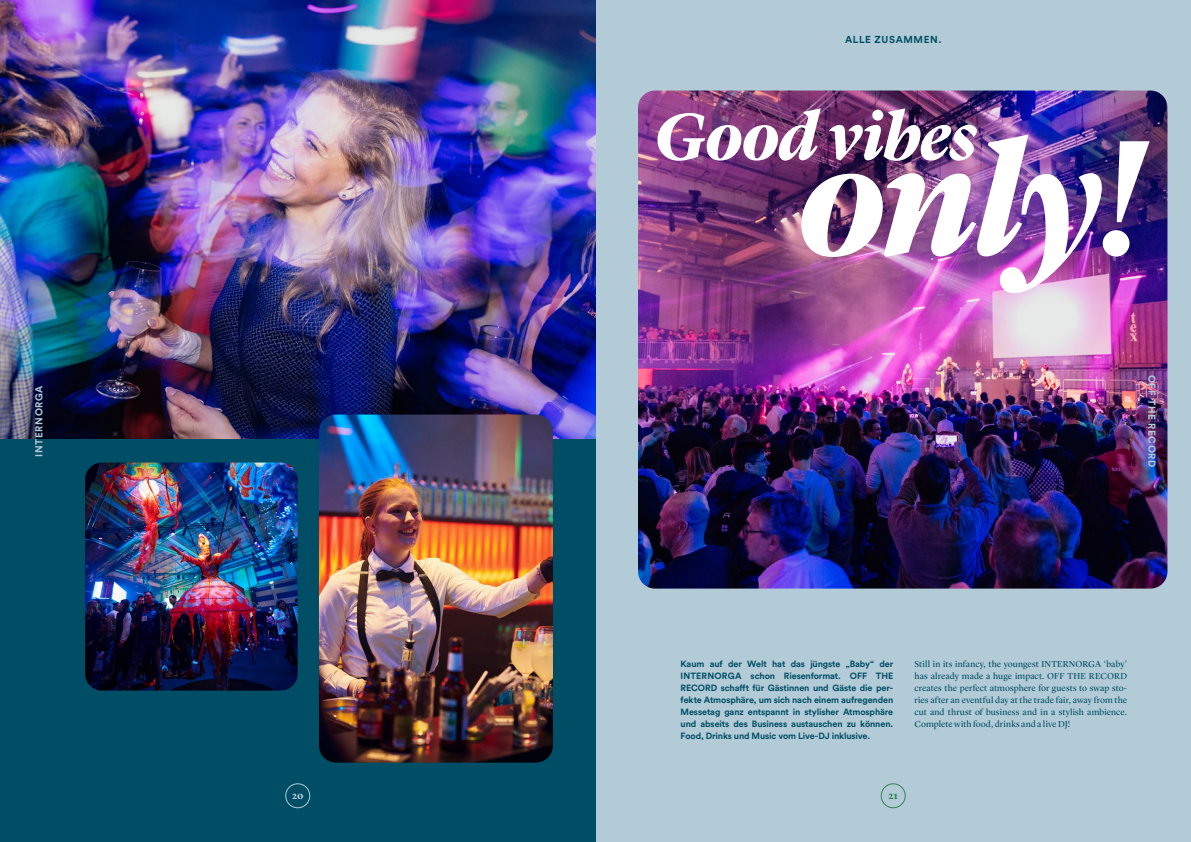
<style>
.page{position:relative;width:1191px;height:842px;background:#fff}
.page>*{position:absolute;margin:0;border:0;box-sizing:border-box;transform-origin:0 0}
.t1{font:italic 700 159.5px "Lyon Display";color:#fff}
.t2{font:italic 700 68.1px "Lyon Display";letter-spacing:-.01em;color:#fff}
.t3{font:700 10px "Circular Std";letter-spacing:.06em;color:#b3cbd7}
.t4{font:700 10px "Circular Std";letter-spacing:.06em;color:#004e66}
.t5{font:700 10px "Lyon Display";color:#b3cbd7}
.t6{font:700 10px "Lyon Display";color:#348353}
.t7{font:700 9px/12px "Circular Std";letter-spacing:-.015em;color:#004e66;text-align:justify}
.t8{font:9px/12px "Lyon Display";letter-spacing:.01em;color:#004e66;text-align:justify}
</style>
<div class="page">
<div style="left:595px;top:0;width:596px;height:842px;background:#b3cbd7"></div>
<div style="left:0;top:0;width:595px;height:842px;background:#004e66"></div>
<div style="left:285px;top:783px;width:25px;height:25px;border:1px solid #b3cbd7;border-radius:50%"></div>
<div style="left:881px;top:783px;width:24px;height:25px;border:1px solid #348353;border-radius:50%"></div>
<img style="left:0;top:0;width:595px;height:439px">
<img style="left:319px;top:415px;width:234px;height:348px">
<img style="left:638px;top:91px;width:529px;height:498px">
<img style="left:85px;top:463px;width:213px;height:228px">
<p class="t3" style="left:33px;top:457px;width:73px;rotate:-90deg">INTERNORGA</p>
<p class="t4" style="left:845px;top:33px;width:98px">ALLE ZUSAMMEN.</p>
<h2 class="t2" style="left:654px;top:85px;width:324px">Good vibes</h2>
<h1 class="t1" style="left:798px;top:81px;width:349px">only!</h1>
<p class="t3" style="left:1158px;top:375px;width:94px;rotate:90deg">OFF THE RECORD</p>
<p class="t7" style="left:680px;top:657px;width:214px">Kaum auf der Welt hat das jüngste „Baby“ der INTERNORGA schon Riesenformat. OFF THE RECORD schafft für Gästinnen und Gäste die per&shy;fekte Atmosphäre, um sich nach einem aufregenden Messetag ganz entspannt in stylisher Atmosphäre und abseits des Business austauschen zu können.<br>Food, Drinks und Music vom Live-DJ inklusive.</p>
<p class="t8" style="left:914px;top:657px;width:214px">Still in its infancy, the youngest INTERNORGA ‘baby’ has already made a huge impact. OFF THE RECORD creates the perfect atmosphere for guests to swap sto&shy;ries after an eventful day at the trade fair, away from the cut and thrust of business and in a stylish ambience.<br>Complete with food, drinks and a live DJ!</p>
<p class="t5" style="left:292px;top:788px;width:13px">20</p>
<p class="t6" style="left:888px;top:788px;width:11px">21</p>
</div>
